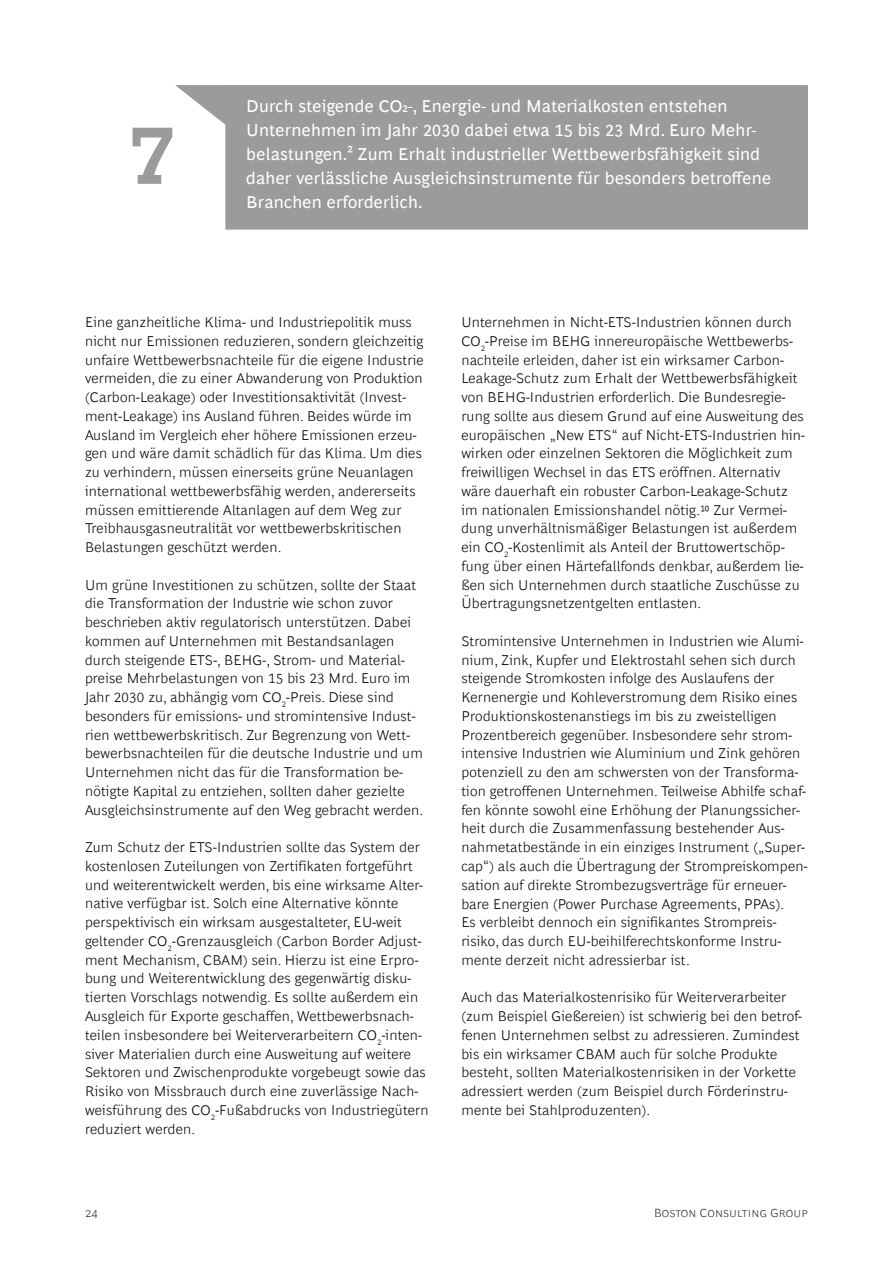
<style>
.page{position:relative;width:893px;height:1263px;background:#fff}
.page>*{position:absolute;margin:0;border:0;box-sizing:border-box;transform-origin:0 0}
.t1{font:700 87px "Henderson BCG Mod";color:#9b9b9b}
.t2{font:17.25px/24px "Henderson BCG Sans";letter-spacing:.015em;color:#fff}
.t3{font:300 14.25px/18.8px "Henderson BCG Sans";letter-spacing:.015em;color:#000}
.t4{font:300 12px "Henderson BCG Sans";letter-spacing:.01em;color:#333}
</style>
<div class="page">
<div style="left:225px;top:85px;width:583px;height:145px;background:#9b9b9b;border:1px solid #9b9b9b"></div>
<svg style="left:175px;top:85px;width:51px;height:40px"></svg>
<h1 class="t1" style="left:127px;top:103px;width:50px">7</h1>
<p class="t2" style="left:246px;top:92px;width:526px">Durch steigende CO2-, Energie- und Materialkosten entstehen Unternehmen im Jahr 2030 dabei etwa 15 bis 23 Mrd. Euro Mehr&shy;belastungen.2 Zum Erhalt industrieller Wettbewerbsfähigkeit sind daher verlässliche Ausgleichsinstrumente für besonders betroffene</p>
<p class="t2" style="left:246px;top:188px;width:178px">Branchen erforderlich.</p>
<p class="t3" style="left:85px;top:313px;width:340px">Eine ganzheitliche Klima- und Industriepolitik muss nicht nur Emissionen reduzieren, sondern gleichzeitig unfaire Wettbewerbsnachteile für die eigene Industrie vermeiden, die zu einer Abwanderung von Produktion (Carbon-Leakage) oder Investitionsaktivität (Invest&shy;ment-Leakage) ins Ausland führen. Beides würde im Ausland im Vergleich eher höhere Emissionen erzeu&shy;gen und wäre damit schädlich für das Klima. Um dies zu verhindern, müssen einerseits grüne Neuanlagen international wettbewerbsfähig werden, andererseits müssen emittierende Altanlagen auf dem Weg zur Treibhausgasneutralität vor wettbewerbskritischen Belastungen geschützt werden.</p>
<p class="t3" style="left:85px;top:575px;width:340px">Um grüne Investitionen zu schützen, sollte der Staat die Transformation der Industrie wie schon zuvor beschrieben aktiv regulatorisch unterstützen. Dabei kommen auf Unternehmen mit Bestandsanlagen durch steigende ETS-, BEHG-, Strom- und Material&shy;preise Mehrbelastungen von 15 bis 23 Mrd. Euro im Jahr 2030 zu, abhängig vom CO<sub>2</sub>-Preis. Diese sind besonders für emissions- und stromintensive Indust&shy;rien wettbewerbskritisch. Zur Begrenzung von Wett&shy;bewerbsnachteilen für die deutsche Industrie und um Unternehmen nicht das für die Transformation be&shy;nötigte Kapital zu entziehen, sollten daher gezielte Ausgleichsinstrumente auf den Weg gebracht werden.</p>
<p class="t3" style="left:85px;top:838px;width:345px">Zum Schutz der ETS-Industrien sollte das System der kostenlosen Zuteilungen von Zertifikaten fortgeführt und weiterentwickelt werden, bis eine wirksame Alter&shy;native verfügbar ist. Solch eine Alternative könnte perspektivisch ein wirksam ausgestalteter, EU-weit geltender CO<sub>2</sub>-Grenzausgleich (Carbon Border Adjust&shy;ment Mechanism, CBAM) sein. Hierzu ist eine Erpro&shy;bung und Weiterentwicklung des gegenwärtig disku&shy;tierten Vorschlags notwendig. Es sollte außerdem ein Ausgleich für Exporte geschaffen, Wettbewerbsnach&shy;teilen insbesondere bei Weiterverarbeitern CO<sub>2</sub>-inten&shy;siver Materialien durch eine Ausweitung auf weitere Sektoren und Zwischenprodukte vorgebeugt sowie das Risiko von Missbrauch durch eine zuverlässige Nach&shy;weisführung des CO<sub>2</sub>-Fußabdrucks von Industriegütern reduziert werden.</p>
<p class="t3" style="left:461px;top:313px;width:345px">Unternehmen in Nicht-ETS-Industrien können durch CO<sub>2</sub>-Preise im BEHG innereuropäische Wettbewerbs&shy;nachteile erleiden, daher ist ein wirksamer Carbon-Leakage-Schutz zum Erhalt der Wettbewerbsfähigkeit von BEHG-Industrien erforderlich. Die Bundesregie&shy;rung sollte aus diesem Grund auf eine Ausweitung des europäischen „New ETS“ auf Nicht-ETS-Industrien hin&shy;wirken oder einzelnen Sektoren die Möglichkeit zum freiwilligen Wechsel in das ETS eröffnen. Alternativ wäre dauerhaft ein robuster Carbon-Leakage-Schutz im nationalen Emissionshandel nötig.10 Zur Vermei&shy;dung unverhältnismäßiger Belastungen ist außerdem ein CO<sub>2</sub>-Kostenlimit als Anteil der Bruttowertschöp&shy;fung über einen Härtefallfonds denkbar, außerdem lie&shy;ßen sich Unternehmen durch staatliche Zuschüsse zu Übertragungsnetzentgelten entlasten.</p>
<p class="t3" style="left:461px;top:632px;width:348px">Stromintensive Unternehmen in Industrien wie Alumi&shy;nium, Zink, Kupfer und Elektrostahl sehen sich durch steigende Stromkosten infolge des Auslaufens der Kernenergie und Kohleverstromung dem Risiko eines Produktionskostenanstiegs im bis zu zweistelligen Prozentbereich gegenüber. Insbesondere sehr strom&shy;intensive Industrien wie Aluminium und Zink gehören potenziell zu den am schwersten von der Transforma&shy;tion getroffenen Unternehmen. Teilweise Abhilfe schaf&shy;fen könnte sowohl eine Erhöhung der Planungssicher&shy;heit durch die Zusammenfassung bestehender Aus&shy;nahmetatbestände in ein einziges Instrument („Super&shy;cap“) als auch die Übertragung der Strompreiskompen&shy;sation auf direkte Strombezugsverträge für erneuer&shy;bare Energien (Power Purchase Agreements, PPAs).<br>Es verbleibt dennoch ein signifikantes Strompreis&shy;risiko, das durch EU-beihilferechtskonforme Instru&shy;mente derzeit nicht adressierbar ist.</p>
<p class="t3" style="left:461px;top:988px;width:342px">Auch das Materialkostenrisiko für Weiterverarbeiter (zum Beispiel Gießereien) ist schwierig bei den betrof&shy;fenen Unternehmen selbst zu adressieren. Zumindest bis ein wirksamer CBAM auch für solche Produkte besteht, sollten Materialkostenrisiken in der Vorkette adressiert werden (zum Beispiel durch Förderinstru&shy;mente bei Stahlproduzenten).</p>
<p class="t4" style="left:85px;top:1203px;width:14px">24</p>
<p class="t4" style="left:654px;top:1203px;width:155px">Boston Consulting Group</p>
</div>
